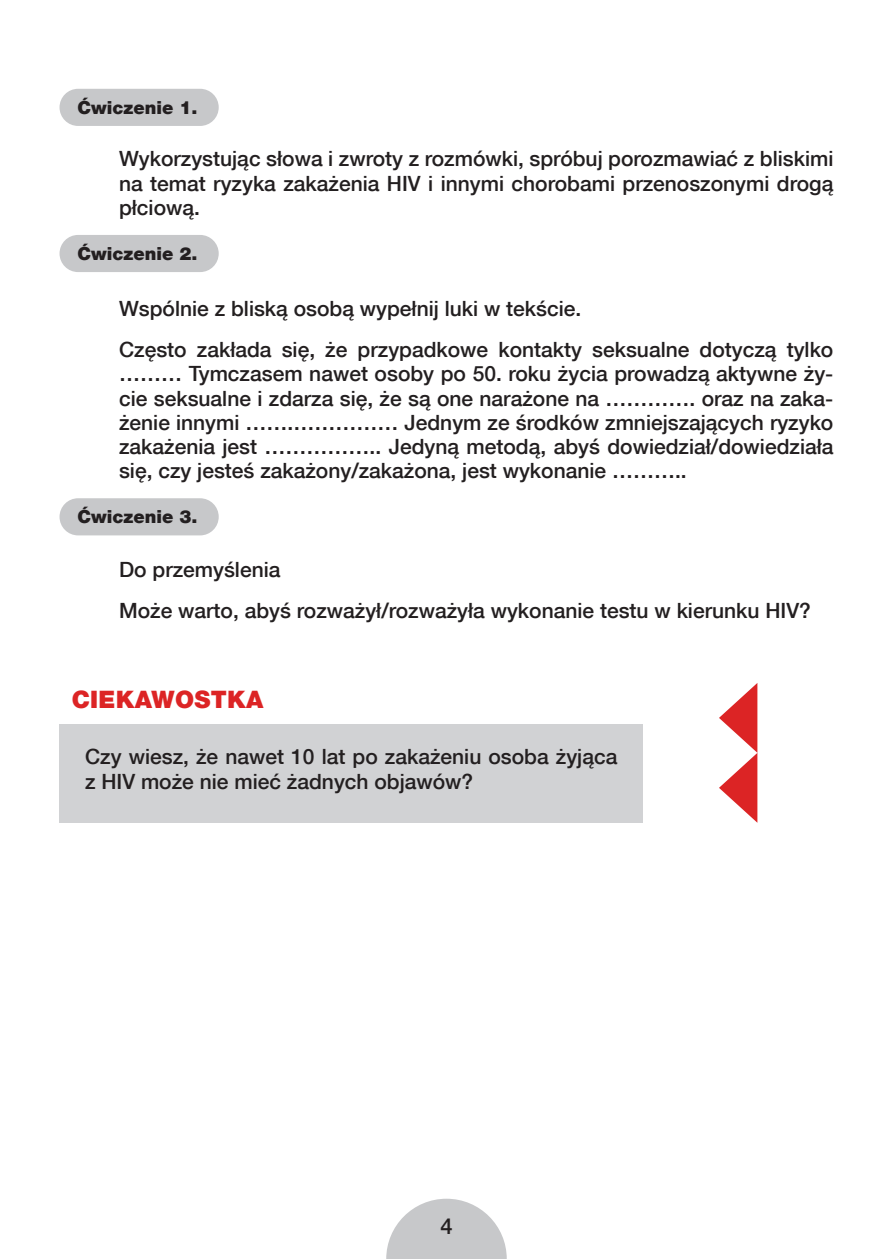
<style>
.page{position:relative;width:893px;height:1259px;background:#fff}
.page>*{position:absolute;margin:0;border:0;box-sizing:border-box;transform-origin:0 0}
.t1{font:900 24px "Helvetica Neue CE 95";letter-spacing:.015em;color:#dc2425}
.t2{font:500 21.9px "Helvetica Neue CE 65";color:#231f20}
.t3{font:500 21px/24.3px "Helvetica Neue CE 65";color:#231f20}
.t4{font:900 18px "Helvetica Neue CE 95";color:#231f20}
</style>
<div class="page">
<div style="left:60px;top:89px;width:159px;height:37px;background:#c7c8ca;border-radius:19px"></div>
<div style="left:60px;top:235px;width:159px;height:37px;background:#c7c8ca;border-radius:19px"></div>
<div style="left:60px;top:498px;width:159px;height:37px;background:#c7c8ca;border-radius:19px"></div>
<div style="left:60px;top:724px;width:583px;height:98px;background:#d1d2d4"></div>
<svg style="left:719px;top:683px;width:38px;height:140px"></svg>
<svg style="left:386px;top:1198px;width:121px;height:61px"></svg>
<p class="t4" style="left:77px;top:96px;width:122px">Ćwiczenie 1.</p>
<p class="t3" style="left:119px;top:147px;width:716px;text-align:justify">Wykorzystując słowa i zwroty z rozmówki, spróbuj porozmawiać z bliskimi na temat ryzyka zakażenia HIV i innymi chorobami przenoszonymi drogą płciową.</p>
<p class="t4" style="left:77px;top:242px;width:122px">Ćwiczenie 2.</p>
<p class="t3" style="left:119px;top:288px;width:716px;line-height:41.1px">Wspólnie z bliską osobą wypełnij luki w tekście.<br>Często zakłada się, że przypadkowe kontakty seksualne dotyczą tylko</p>
<p class="t3" style="left:119px;top:362px;width:716px;text-align:justify">……… Tymczasem nawet osoby po 50. roku życia prowadzą aktywne ży&shy;cie seksualne i zdarza się, że są one narażone na …………. oraz na zaka&shy;żenie innymi …….…………… Jednym ze środków zmniejszających ryzyko zakażenia jest …………….. Jedyną metodą, abyś dowiedział/dowiedziała się, czy jesteś zakażony/zakażona, jest wykonanie ………..</p>
<p class="t4" style="left:77px;top:505px;width:122px">Ćwiczenie 3.</p>
<p class="t3" style="left:119px;top:548px;width:693px;line-height:41.1px">Do przemyślenia<br>Może warto, abyś rozważył/rozważyła wykonanie testu w kierunku HIV?</p>
<p class="t1" style="left:72px;top:684px;width:193px">Ciekawostka</p>
<p class="t3" style="left:85px;top:745px;width:534px">Czy wiesz, że nawet 10 lat po zakażeniu osoba żyjąca z HIV może nie mieć żadnych objawów?</p>
<p class="t2" style="left:440px;top:1213px;width:14px">4</p>
</div>
